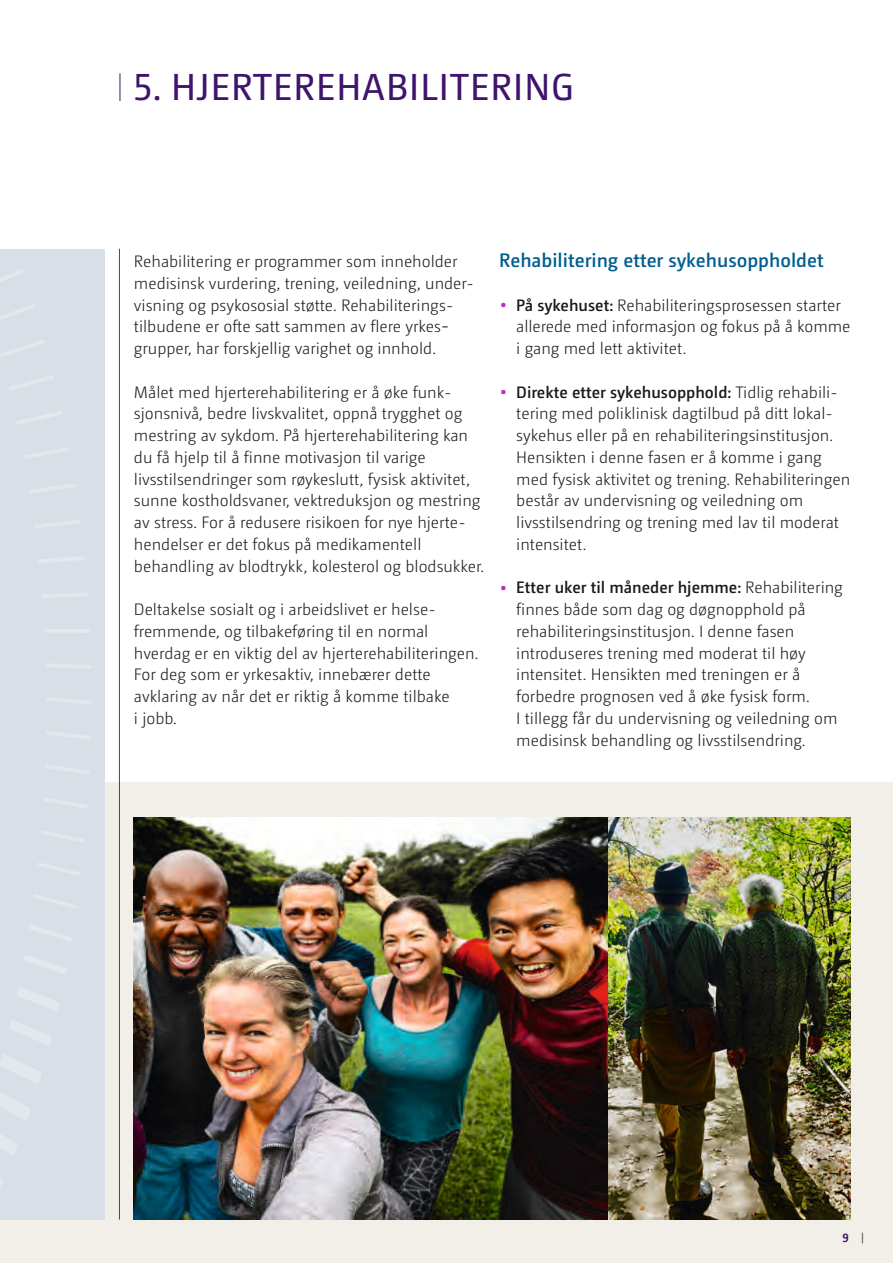
<style>
.page{position:relative;width:893px;height:1263px;background:#fff}
.page>*{position:absolute;margin:0;border:0;box-sizing:border-box;transform-origin:0 0}
.t1{font:37.5px "Camingo Dos Pro";letter-spacing:.025em;color:#3f146d}
.t2{font:600 19.5px "Camingo Dos Pro";color:#005e90}
.t3{font:300 16.5px/21.8px "Camingo Dos Pro";color:#1b1917}
.t4{font:700 12px "Camingo Dos Pro";color:#3f146d}
.s1{font-weight:700;font-size:19.5px;color:#b633c2}
.s2{font-weight:600}
.s3{font-weight:300;font-size:11.25px;color:#1b1917}
</style>
<div class="page">
<div style="left:0;top:782px;width:893px;height:481px;background:#f2eee8"></div>
<div style="left:0;top:249px;width:105px;height:970px;background:#d8dfe6"></div>
<hr style="left:119px;top:249px;width:1px;height:970px;background:#005e90">
<svg style="left:0;top:1054px;width:41px;height:132px"></svg>
<svg style="left:10px;top:1020px;width:41px;height:25px"></svg>
<svg style="left:17px;top:988px;width:42px;height:22px"></svg>
<svg style="left:24px;top:955px;width:42px;height:19px"></svg>
<svg style="left:30px;top:925px;width:41px;height:16px"></svg>
<svg style="left:34px;top:895px;width:42px;height:13px"></svg>
<svg style="left:38px;top:863px;width:43px;height:12px"></svg>
<svg style="left:41px;top:831px;width:43px;height:11px"></svg>
<svg style="left:43px;top:798px;width:44px;height:10px"></svg>
<svg style="left:45px;top:765px;width:44px;height:9px"></svg>
<svg style="left:46px;top:732px;width:45px;height:7px"></svg>
<svg style="left:46px;top:698px;width:45px;height:6px"></svg>
<svg style="left:46px;top:664px;width:45px;height:4px"></svg>
<hr style="left:44px;top:629px;width:46px;height:4px;background:#e3e8ed;border-radius:2px">
<svg style="left:42px;top:593px;width:46px;height:5px"></svg>
<svg style="left:39px;top:557px;width:46px;height:6px"></svg>
<svg style="left:35px;top:520px;width:45px;height:8px"></svg>
<svg style="left:30px;top:484px;width:45px;height:9px"></svg>
<svg style="left:24px;top:448px;width:45px;height:11px"></svg>
<svg style="left:17px;top:411px;width:45px;height:13px"></svg>
<svg style="left:9px;top:376px;width:45px;height:14px"></svg>
<svg style="left:1px;top:340px;width:44px;height:16px"></svg>
<svg style="left:0;top:305px;width:34px;height:15px"></svg>
<svg style="left:0;top:270px;width:23px;height:12px"></svg>
<svg style="left:120px;top:73px;width:1px;height:28px"></svg>
<img style="left:134px;top:817px;width:716px;height:402px">
<h1 class="t1" style="left:133px;top:65px;width:443px">5. HJERTEREHABILITERING</h1>
<p class="t3" style="left:134px;top:250px;width:341px">Rehabilitering er programmer som inneholder medisinsk vurdering, trening, veiledning, under&shy;visning og psykososial støtte. Rehabiliterings&shy;tilbudene er ofte satt sammen av flere yrkes&shy;grupper, har forskjellig varighet og innhold.</p>
<p class="t3" style="left:134px;top:381px;width:352px">Målet med hjerterehabilitering er å øke funk&shy;sjonsnivå, bedre livskvalitet, oppnå trygghet og mestring av sykdom. På hjerterehabilitering kan du få hjelp til å finne motivasjon til varige livsstilsendringer som røykeslutt, fysisk aktivitet, sunne kostholdsvaner, vektreduksjon og mestring av stress. For å redusere risikoen for nye hjerte&shy;hendelser er det fokus på medikamentell behandling av blodtrykk, kolesterol og blodsukker.</p>
<p class="t3" style="left:134px;top:598px;width:346px">Deltakelse sosialt og i arbeidslivet er helse&shy;fremmende, og tilbakeføring til en normal hverdag er en viktig del av hjerterehabiliteringen.<br>For deg som er yrkesaktiv, innebærer dette avklaring av når det er riktig å komme tilbake<br>i jobb.</p>
<p class="t2" style="left:499px;top:249px;width:326px">Rehabilitering etter sykehusoppholdet</p>
<p class="t3" style="left:516px;top:294px;width:336px;text-indent:-17px"><span class="s1">•</span> <span class="s2">På sykehuset:</span> Rehabiliteringsprosessen starter allerede med informasjon og fokus på å komme i gang med lett aktivitet.</p>
<p class="t3" style="left:516px;top:381px;width:335px;text-indent:-17px"><span class="s1">•</span> <span class="s2">Direkte etter sykehusopphold:</span> Tidlig rehabili&shy;tering med poliklinisk dagtilbud på ditt lokal&shy;sykehus eller på en rehabiliteringsinstitusjon.<br>Hensikten i denne fasen er å komme i gang med fysisk aktivitet og trening. Rehabiliteringen består av undervisning og veiledning om livsstilsendring og trening med lav til moderat intensitet.</p>
<p class="t3" style="left:516px;top:577px;width:328px;text-indent:-17px"><span class="s1">•</span> <span class="s2">Etter uker til måneder hjemme:</span> Rehabilitering finnes både som dag og døgnopphold på rehabiliteringsinstitusjon. I denne fasen introduseres trening med moderat til høy intensitet. Hensikten med treningen er å forbedre prognosen ved å øke fysisk form.<br>I tillegg får du undervisning og veiledning om medisinsk behandling og livsstilsendring.</p>
<p class="t4" style="left:842px;top:1231px;width:23px">9 <span class="s3">|</span></p>
</div>
